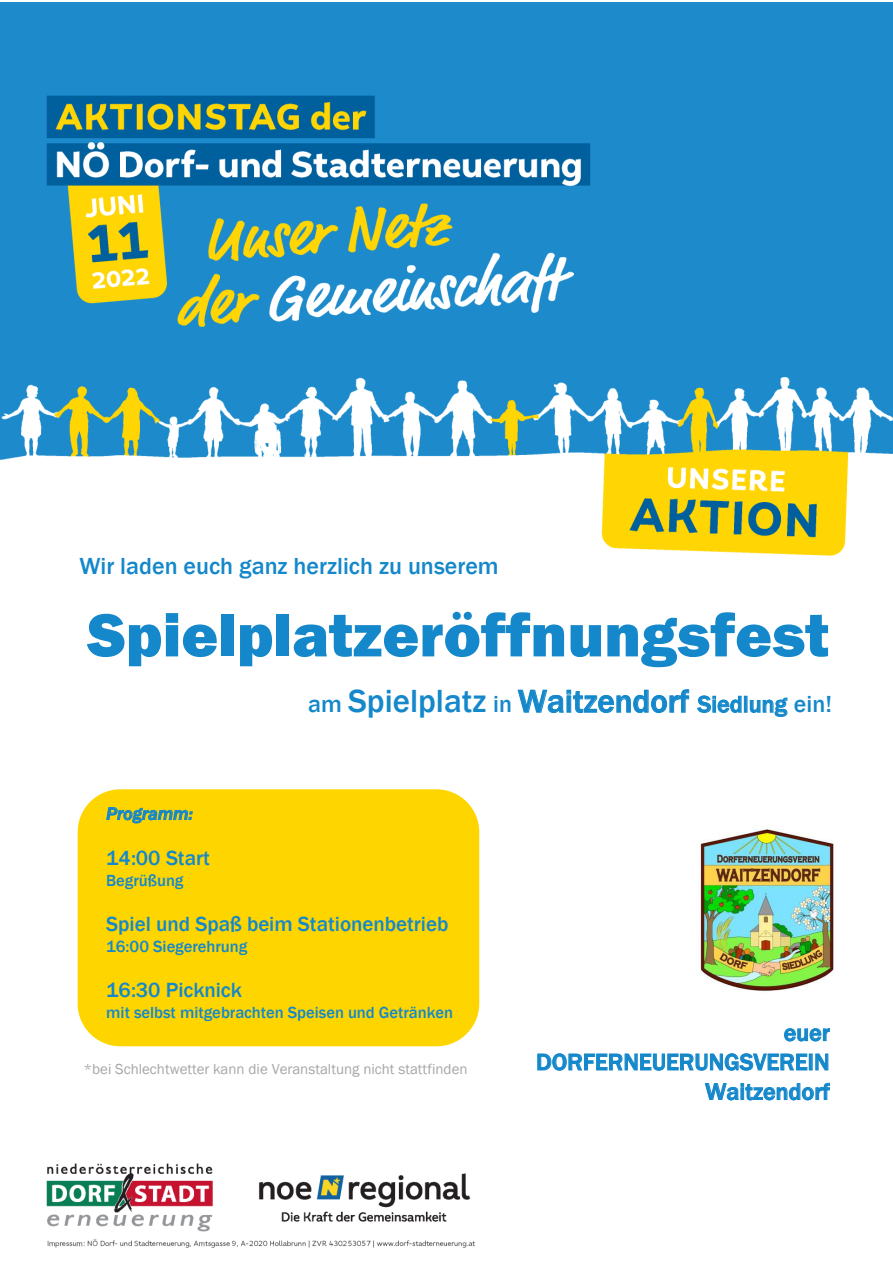
<style>
.page{position:relative;width:893px;height:1263px;background:#fff}
.page>*{position:absolute;margin:0;border:0;box-sizing:border-box;transform-origin:0 0}
.t1{font:800 63px "Franklin Gothic";color:#1488ca}
.t2{font:500 33px "Franklin Gothic";color:#1488ca}
.t3{font:500 24px/29.4px "Franklin Gothic";color:#1488ca;text-align:right}
.t4{font:500 21px "Franklin Gothic";color:#1488ca}
.t5{font:italic 500 18px "Franklin Gothic";color:#1488ca}
.t6{font:500 16.5px "Franklin Gothic";color:#1488ca}
.t7{font:15px "Franklin Gothic";color:#a6a6a6}
.s1{font-size:24px}
</style>
<div class="page">
<img style="left:0;top:3px;width:893px;height:1245px">
<svg style="left:517px;top:689px;width:173px;height:25px"></svg>
<svg style="left:697px;top:695px;width:45px;height:18px"></svg>
<div style="left:744px;top:696px;width:3px;height:17px;border:1px solid #1488ca"></div>
<svg style="left:750px;top:697px;width:38px;height:20px"></svg>
<div style="left:78px;top:789px;width:401px;height:257px;background:#ffd500;border-radius:43px"></div>
<div style="left:72px;top:1054px;width:436px;height:42px;background:#fff"></div>
<svg style="left:106px;top:807px;width:87px;height:16px"></svg>
<div style="left:68px;top:546px;width:455px;height:64px;background:#fff"></div>
<div style="left:68px;top:593px;width:780px;height:86px;background:#fff"></div>
<img style="left:690px;top:825px;width:154px;height:170px">
<div style="left:515px;top:1013px;width:326px;height:123px;background:#fff"></div>
<svg style="left:784px;top:1028px;width:46px;height:13px"></svg>
<svg style="left:537px;top:1053px;width:271px;height:18px"></svg>
<div style="left:809px;top:1054px;width:4px;height:16px;border:1px solid #1488ca"></div>
<svg style="left:815px;top:1053px;width:14px;height:18px"></svg>
<svg style="left:705px;top:1083px;width:125px;height:17px"></svg>
<div style="left:497px;top:1154px;width:369px;height:92px;background:#fff"></div>
<div style="left:684px;top:27px;width:177px;height:133px;background:#1d8bcb"></div>
<p class="t3" style="left:79px;top:552px;width:421px">Wir laden euch ganz herzlich zu unserem</p>
<h1 class="t1" style="left:87px;top:594px;width:743px">Spielplatzeröffnungsfest</h1>
<h2 class="t2" style="left:308px;top:681px;width:525px"><span class="s1">am</span> Spielplatz <span class="s1">in</span> Waitzendorf <span class="s1">Siedlung ein!</span></h2>
<p class="t5" style="left:106px;top:802px;width:88px">Programm:</p>
<p class="t4" style="left:106px;top:844px;width:105px">14:00 Start</p>
<p class="t6" style="left:106px;top:870px;width:79px">Begrüßung</p>
<p class="t4" style="left:106px;top:911px;width:344px">Spiel und Spaß beim Stationenbetrieb</p>
<p class="t6" style="left:106px;top:936px;width:143px">16:00 Siegerehrung</p>
<p class="t4" style="left:106px;top:977px;width:137px">16:30 Picknick</p>
<p class="t6" style="left:106px;top:1002px;width:348px">mit selbst mitgebrachten Speisen und Getränken</p>
<p class="t7" style="left:83px;top:1060px;width:386px">*bei Schlechtwetter kann die Veranstaltung nicht stattfinden</p>
<p class="t3" style="left:536px;top:1018px;width:295px">euer<br>DORFERNEUERUNGSVEREIN<br>Waitzendorf</p>
</div>
